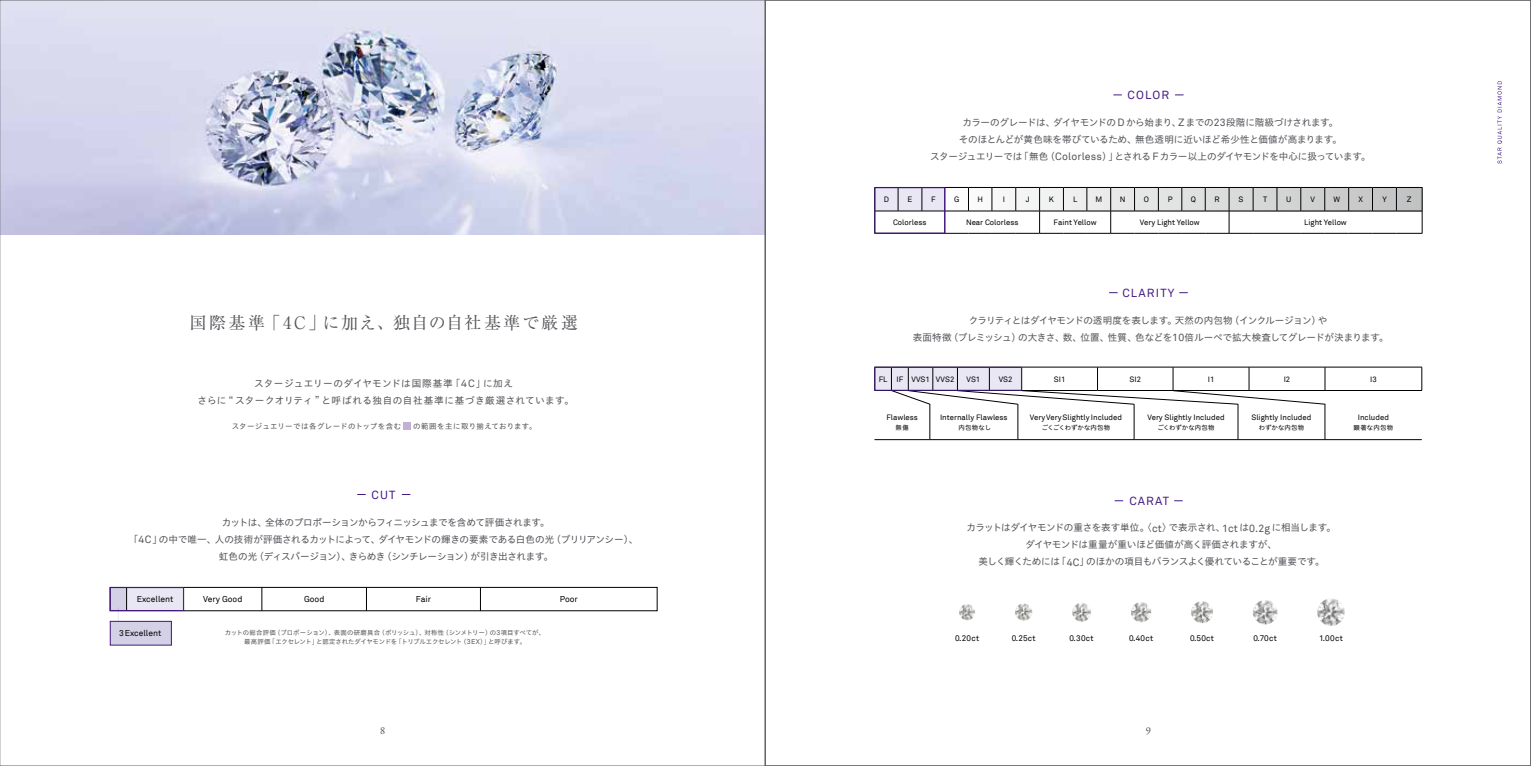
<style>
.page{position:relative;width:1531px;height:766px;background:#fff}
.page>*{position:absolute;margin:0;border:0;box-sizing:border-box;transform-origin:0 0}
.t1{font:16.95px "Ryumin Pro";letter-spacing:.105em;color:#54555a}
.t2{font:11.7px "Akkurat";letter-spacing:.1em;color:#461a83}
.t3{font:10.65px "Garamond Premr Pro";color:#54555a}
.t4{font:9.6px/17px "Hiragino UD Sans Std W4";letter-spacing:-.03em;color:#54555a;text-align:center}
.t5{font:9.6px/17px "Hiragino UD Sans Std W4";letter-spacing:.05em;color:#54555a;text-align:center}
.t6{font:8.55px "Akkurat";color:#000}
.t7{font:8.25px "Akkurat";letter-spacing:.03em;color:#000}
.t8{font:7.8px "Akkurat";color:#000}
.t9{font:7.5px "Hiragino UD Sans Std W4";letter-spacing:.045em;color:#54555a}
.t10{font:6.45px/9.6px "Hiragino UD Sans Std W4";letter-spacing:-.015em;color:#54555a;text-align:center}
.t11{font:6.45px "Hiragino UD Sans Std W4";letter-spacing:.025em;color:#000}
.t12{font:6.45px "Hiragino UD Sans Std W4";color:#000}
.s1{font-family:"Akkurat";font-size:10.5px}
.s2{font-family:"Akkurat";font-size:7.05px}
</style>
<div class="page">
<img style="left:2px;top:2px;width:761px;height:232px">
<img style="left:959px;top:604px;width:16px;height:16px;border-radius:8px">
<img style="left:1317px;top:599px;width:28px;height:26px">
<img style="left:1253px;top:600px;width:24px;height:24px">
<img style="left:1191px;top:601px;width:22px;height:22px;border-radius:11px">
<img style="left:1131px;top:601px;width:20px;height:21px;border-radius:10px">
<img style="left:1072px;top:602px;width:19px;height:19px;border-radius:10px">
<img style="left:1015px;top:603px;width:17px;height:17px;border-radius:9px">
<div style="left:403px;top:422px;width:8px;height:7px;background:#c2b1d5"></div>
<svg style="left:1497px;top:81px;width:5px;height:82px"></svg>
<hr style="left:1325px;top:367px;width:97px;height:1px;background:#000">
<svg style="left:1421px;top:367px;width:1px;height:23px"></svg>
<hr style="left:1325px;top:390px;width:97px;height:1px;background:#000">
<hr style="left:929px;top:404px;width:1px;height:35px;background:#000">
<hr style="left:1017px;top:404px;width:1px;height:35px;background:#000">
<hr style="left:1134px;top:404px;width:1px;height:35px;background:#000">
<hr style="left:1238px;top:404px;width:1px;height:35px;background:#000">
<hr style="left:1324px;top:404px;width:1px;height:35px;background:#000">
<hr style="left:874px;top:439px;width:56px;height:1px;background:#000">
<hr style="left:930px;top:439px;width:88px;height:1px;background:#000">
<hr style="left:1018px;top:439px;width:116px;height:1px;background:#000">
<hr style="left:1134px;top:439px;width:104px;height:1px;background:#000">
<hr style="left:1238px;top:439px;width:87px;height:1px;background:#000">
<hr style="left:1325px;top:439px;width:97px;height:1px;background:#000">
<svg style="left:874px;top:367px;width:451px;height:37px"></svg>
<div style="left:874px;top:367px;width:148px;height:23px;border:1px solid #461a83"></div>
<svg style="left:262px;top:589px;width:1px;height:19px"></svg>
<svg style="left:366px;top:589px;width:1px;height:19px"></svg>
<svg style="left:480px;top:589px;width:1px;height:19px"></svg>
<div style="left:110px;top:587px;width:73px;height:23px;background:#e9e7f3"></div>
<div style="left:110px;top:620px;width:62px;height:25px;background:#d4d1e7;border:1px solid #461a83"></div>
<div style="left:110px;top:587px;width:17px;height:23px;background:#d4d1e7"></div>
<svg style="left:126px;top:589px;width:1px;height:19px"></svg>
<div style="left:110px;top:587px;width:547px;height:23px;border:1px solid #000"></div>
<div style="left:110px;top:587px;width:74px;height:23px;border:1px solid #461a83"></div>
<svg style="left:874px;top:187px;width:549px;height:47px"></svg>
<div style="left:874px;top:187px;width:71px;height:46px;border:1px solid #461a83"></div>
<p class="t2" style="left:1127px;top:88px;width:43px">COLOR</p>
<p class="t4" style="left:930px;top:113px;width:442px">カラーのグレードは、ダイヤモンドの <span class="s1">D</span> から始まり、<span class="s1">Z</span> までの<span class="s1">23</span>段階に階級づけされます。<br>そのほとんどが黄色味を帯びているため、無色透明に近いほど希少性と価値が高まります。<br>スタージュエリーでは「無色（<span class="s1">Colorless</span>）」とされる<span class="s1">F</span> カラー以上のダイヤモンドを中心に扱っています。</p>
<p class="t8" style="left:884px;top:195px;width:7px">D</p>
<p class="t8" style="left:907px;top:195px;width:6px">E</p>
<p class="t8" style="left:931px;top:195px;width:6px">F</p>
<p class="t8" style="left:954px;top:195px;width:7px">G</p>
<p class="t8" style="left:977px;top:195px;width:7px">H</p>
<p class="t8" style="left:1003px;top:195px;width:4px">I</p>
<p class="t8" style="left:1026px;top:195px;width:5px">J</p>
<p class="t8" style="left:1049px;top:195px;width:7px">K</p>
<p class="t8" style="left:1073px;top:195px;width:6px">L</p>
<p class="t8" style="left:1095px;top:195px;width:8px">M</p>
<p class="t8" style="left:1120px;top:195px;width:7px">N</p>
<p class="t8" style="left:1144px;top:195px;width:7px">O</p>
<p class="t8" style="left:1167px;top:195px;width:6px">P</p>
<p class="t8" style="left:1191px;top:195px;width:7px">Q</p>
<p class="t8" style="left:1214px;top:195px;width:7px">R</p>
<p class="t8" style="left:1238px;top:195px;width:6px">S</p>
<p class="t8" style="left:1263px;top:195px;width:6px">T</p>
<p class="t8" style="left:1286px;top:195px;width:7px">U</p>
<p class="t8" style="left:1310px;top:195px;width:6px">V</p>
<p class="t8" style="left:1333px;top:195px;width:8px">W</p>
<p class="t8" style="left:1358px;top:195px;width:6px">X</p>
<p class="t8" style="left:1382px;top:195px;width:6px">Y</p>
<p class="t8" style="left:1407px;top:195px;width:6px">Z</p>
<p class="t8" style="left:893px;top:217px;width:35px">Colorless</p>
<p class="t8" style="left:966px;top:217px;width:54px">Near Colorless</p>
<p class="t8" style="left:1053px;top:217px;width:45px">Faint Yellow</p>
<p class="t8" style="left:1140px;top:217px;width:61px">Very Light Yellow</p>
<p class="t8" style="left:1304px;top:217px;width:44px">Light Yellow</p>
<h1 class="t1" style="left:189px;top:310px;width:390px">国際基準「4C」に加え、独自の自社基準で厳選</h1>
<p class="t2" style="left:1122px;top:286px;width:54px">CLARITY</p>
<p class="t4" style="left:913px;top:311px;width:477px">クラリティとはダイヤモンドの透明度を表します。天然の内包物（インクルージョン）や<br>表面特徴（ブレミッシュ）の大きさ、数、位置、性質、色などを<span class="s1">10</span>倍ルーペで拡大検査してグレードが決まります。</p>
<p class="t5" style="left:197px;top:374px;width:378px">スタージュエリーのダイヤモンドは国際基準「<span class="s1">4C</span>」に加え<br>さらに “ スタークオリティ ” と呼ばれる独自の自社基準に基づき厳選されています。</p>
<p class="t8" style="left:879px;top:374px;width:77px">FL IF VVS1 VVS2</p>
<p class="t8" style="left:966px;top:374px;width:15px">VS1</p>
<p class="t8" style="left:998px;top:374px;width:15px">VS2</p>
<p class="t8" style="left:1054px;top:374px;width:13px">SI1</p>
<p class="t8" style="left:1129px;top:374px;width:13px">SI2</p>
<p class="t8" style="left:1208px;top:374px;width:8px">I1</p>
<p class="t8" style="left:1283px;top:374px;width:8px">I2</p>
<p class="t8" style="left:1370px;top:374px;width:8px">I3</p>
<p class="t8" style="left:886px;top:412px;width:33px">Flawless</p>
<p class="t11" style="left:895px;top:422px;width:15px">無傷</p>
<p class="t8" style="left:940px;top:412px;width:69px">Internally Flawless</p>
<p class="t11" style="left:958px;top:422px;width:34px">内包物なし</p>
<p class="t8" style="left:1030px;top:412px;width:94px">Very Very Slightly Included</p>
<p class="t12" style="left:1042px;top:422px;width:70px">ごくごくわずかな内包物</p>
<p class="t8" style="left:1147px;top:412px;width:79px">Very Slightly Included</p>
<p class="t11" style="left:1157px;top:422px;width:59px">ごくわずかな内包物</p>
<p class="t8" style="left:1251px;top:412px;width:62px">Slightly Included</p>
<p class="t11" style="left:1259px;top:422px;width:47px">わずかな内包物</p>
<p class="t8" style="left:1358px;top:412px;width:33px">Included</p>
<p class="t11" style="left:1353px;top:422px;width:41px">顕著な内包物</p>
<p class="t9" style="left:232px;top:420px;width:171px">スタージュエリーでは各グレードのトップを含む</p>
<p class="t9" style="left:413px;top:420px;width:125px">の範囲を主に取り揃えております。</p>
<p class="t2" style="left:371px;top:488px;width:25px">CUT</p>
<p class="t4" style="left:129px;top:513px;width:511px">カットは、全体のプロポーションからフィニッシュまでを含めて評価されます。<br>「<span class="s1">4C</span>」の中で唯一、人の技術が評価されるカットによって、ダイヤモンドの輝きの要素である白色の光（ブリリアンシー）、虹色の光（ディスパージョン）、きらめき（シンチレーション）が引き出されます。</p>
<p class="t6" style="left:137px;top:594px;width:38px">Excellent</p>
<p class="t6" style="left:203px;top:594px;width:41px">Very Good</p>
<p class="t6" style="left:304px;top:594px;width:22px">Good</p>
<p class="t6" style="left:416px;top:594px;width:17px">Fair</p>
<p class="t6" style="left:560px;top:594px;width:20px">Poor</p>
<p class="t6" style="left:119px;top:628px;width:44px">3Excellent</p>
<p class="t10" style="left:225px;top:626px;width:322px">カットの総合評価（プロポーション）、表面の研磨具合（ポリッシュ）、対称性（シンメトリー）の<span class="s2">3</span>項目すべてが、最高評価「エクセレント」と認定されたダイヤモンドを「トリプルエクセレント（<span class="s2">3EX</span>）」と呼びます。</p>
<p class="t2" style="left:1129px;top:494px;width:41px">CARAT</p>
<p class="t4" style="left:966px;top:518px;width:371px">カラットはダイヤモンドの重さを表す単位。〈<span class="s1">ct</span>〉で表示され、<span class="s1">1ct</span> は<span class="s1">0.2g</span> に相当します。ダイヤモンドは重量が重いほど価値が高く評価されますが、<br>美しく輝くためには「<span class="s1">4C</span>」のほかの項目もバランスよく優れていることが重要です。</p>
<p class="t7" style="left:955px;top:632px;width:26px">0.20ct</p>
<p class="t7" style="left:1011px;top:632px;width:25px">0.25ct</p>
<p class="t7" style="left:1069px;top:632px;width:26px">0.30ct</p>
<p class="t7" style="left:1129px;top:632px;width:26px">0.40ct</p>
<p class="t7" style="left:1190px;top:632px;width:26px">0.50ct</p>
<p class="t7" style="left:1253px;top:632px;width:25px">0.70ct</p>
<p class="t7" style="left:1319px;top:632px;width:25px">1.00ct</p>
<p class="t3" style="left:380px;top:724px;width:7px">8</p>
<p class="t3" style="left:1145px;top:724px;width:7px">9</p>
</div>
